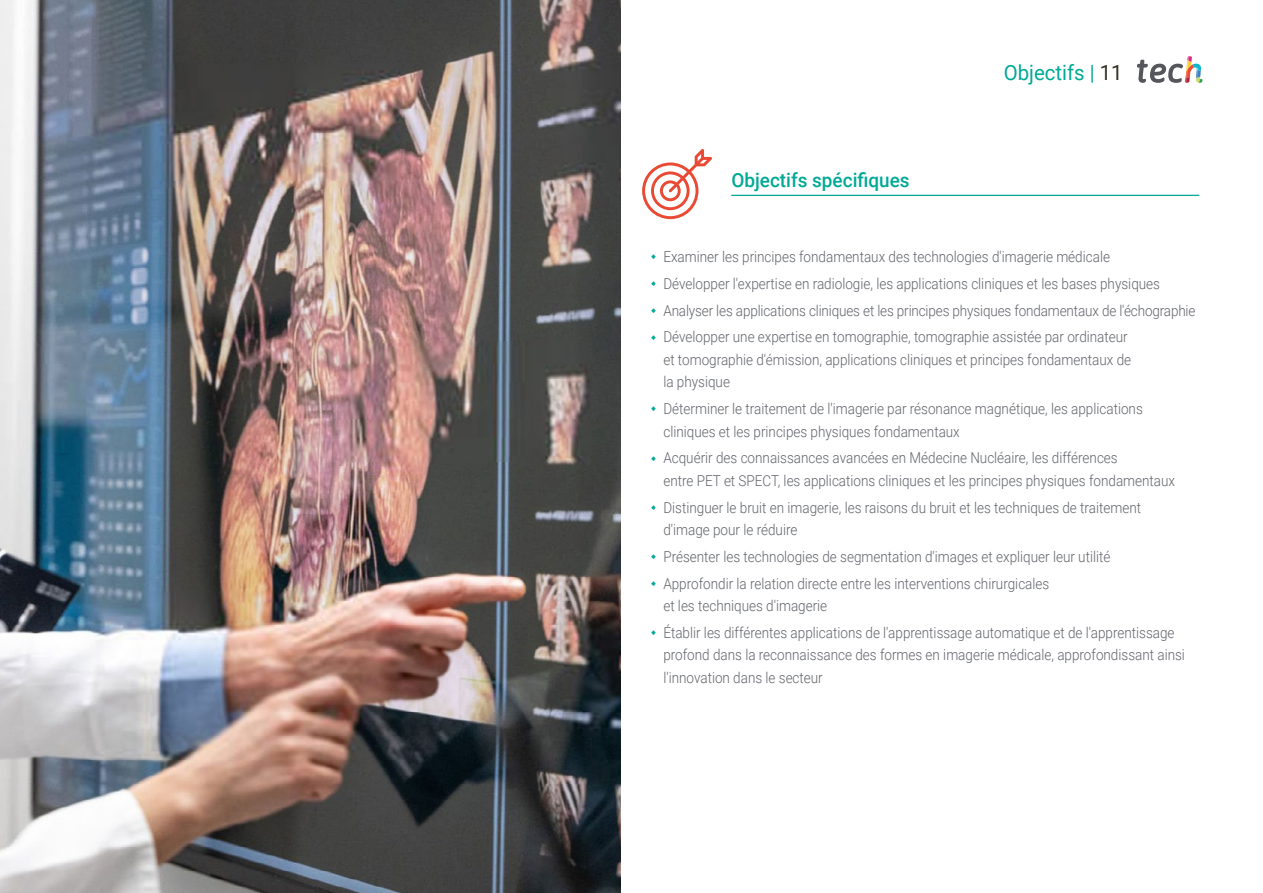
<style>
.page{position:relative;width:1263px;height:893px;background:#fff}
.page>*{position:absolute;margin:0;border:0;box-sizing:border-box;transform-origin:0 0}
.t1{font:21px "Roboto";color:#00a996}
.t2{font:500 19.5px "Roboto";color:#00a996}
.t3{font:300 15px/26.7px "Roboto";color:#61646a;scale:.9 1}
.s1{color:#312e20}
</style>
<div class="page">
<img style="left:0;top:0;width:621px;height:893px">
<svg style="left:1137px;top:56px;width:65px;height:27px"></svg>
<svg style="left:642px;top:149px;width:70px;height:70px"></svg>
<hr style="left:731px;top:195px;width:468px;height:1px;background:#00a996">
<h2 class="t2" style="left:731px;top:166px;width:180px">Objectifs spécifiques</h2>
<h1 class="t1" style="left:1004px;top:57px;width:120px">Objectifs | <span class="s1">11</span></h1>
<p class="t3" style="left:663px;top:243px;width:593px">Examiner les principes fondamentaux des technologies d'imagerie médicale<br>Développer l'expertise en radiologie, les applications cliniques et les bases physiques Analyser les applications cliniques et les principes physiques fondamentaux de l'échographie Développer une expertise en tomographie, tomographie assistée par ordinateur</p>
<p class="t3" style="left:663px;top:348px;width:521px;line-height:22.5px">et tomographie d'émission, applications cliniques et principes fondamentaux de la physique</p>
<p class="t3" style="left:663px;top:397px;width:534px;line-height:22.5px">Déterminer le traitement de l'imagerie par résonance magnétique, les applications cliniques et les principes physiques fondamentaux</p>
<p class="t3" style="left:663px;top:446px;width:570px;line-height:22.5px">Acquérir des connaissances avancées en Médecine Nucléaire, les différences<br>entre PET et SPECT, les applications cliniques et les principes physiques fondamentaux</p>
<p class="t3" style="left:663px;top:495px;width:532px;line-height:22.5px">Distinguer le bruit en imagerie, les raisons du bruit et les techniques de traitement d'image pour le réduire</p>
<p class="t3" style="left:663px;top:543px;width:498px">Présenter les technologies de segmentation d'images et expliquer leur utilité<br>Approfondir la relation directe entre les interventions chirurgicales</p>
<p class="t3" style="left:663px;top:592px;width:569px">et les techniques d'imagerie<br>Établir les différentes applications de l'apprentissage automatique et de l'apprentissage</p>
<p class="t3" style="left:663px;top:643px;width:581px;line-height:22.5px">profond dans la reconnaissance des formes en imagerie médicale, approfondissant ainsi l'innovation dans le secteur</p>
</div>
